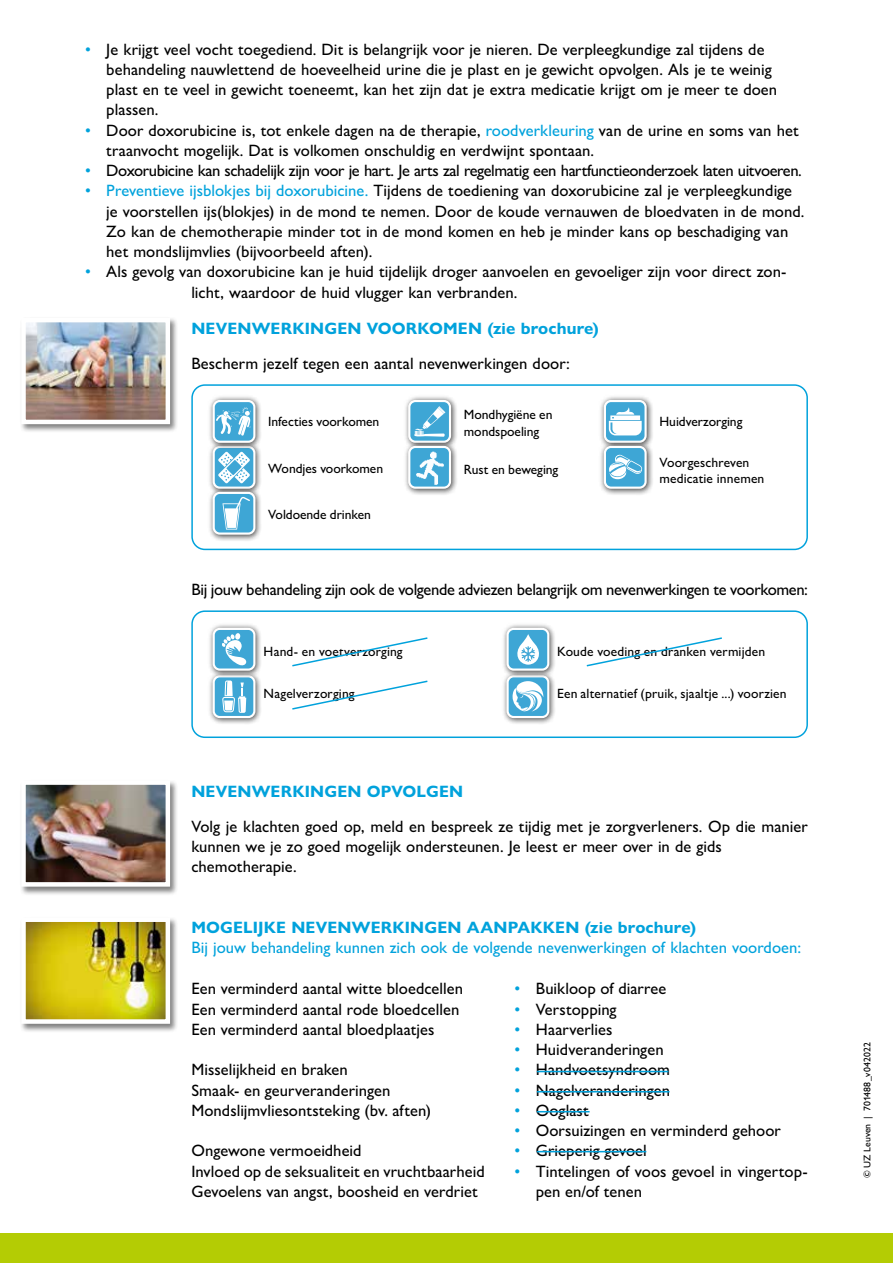
<style>
.page{position:relative;width:893px;height:1263px;background:#fff}
.page>*{position:absolute;margin:0;border:0;box-sizing:border-box;transform-origin:0 0}
.t1{font:500 16.5px/20.2px "Gill Sans Nova";color:#000}
.t2{font:500 16.5px "Gill Sans Nova";letter-spacing:-.025em;color:#000}
.t3{font:700 16.5px "Gill Sans Nova";letter-spacing:.01em;color:#00a2dc}
.t4{font:500 16.5px "Gill Sans Nova";color:#00a2dc}
.t5{font:500 13.5px/16.5px "Gill Sans Nova";letter-spacing:.005em;color:#000}
.t6{font:500 9.75px "Gill Sans Nova";letter-spacing:.01em;color:#000}
.s1{color:#00a2dc}
</style>
<div class="page">
<div style="left:0;top:1233px;width:893px;height:30px;background:#b4cc04"></div>
<div style="left:403px;top:395px;width:55px;height:55px;background:#000;opacity:.75"></div>
<div style="left:409px;top:401px;width:41px;height:41px;background:#3ea6d5;border-radius:6px"></div>
<div style="left:408px;top:400px;width:43px;height:43px;border:2px solid #fff;border-radius:6px"></div>
<div style="left:208px;top:670px;width:55px;height:55px;background:#000;opacity:.75"></div>
<div style="left:214px;top:676px;width:40px;height:41px;background:#3ea6d5;border-radius:6px"></div>
<div style="left:213px;top:675px;width:42px;height:43px;border:2px solid #fff;border-radius:6px"></div>
<div style="left:208px;top:441px;width:55px;height:55px;background:#000;opacity:.75"></div>
<div style="left:214px;top:447px;width:40px;height:41px;background:#3ea6d5;border-radius:6px"></div>
<div style="left:213px;top:446px;width:42px;height:43px;border:2px solid #fff;border-radius:6px"></div>
<div style="left:501px;top:670px;width:55px;height:55px;background:#000;opacity:.75"></div>
<div style="left:508px;top:676px;width:40px;height:41px;background:#3ea6d5;border-radius:6px"></div>
<div style="left:506px;top:675px;width:43px;height:43px;border:2px solid #fff;border-radius:6px"></div>
<div style="left:208px;top:487px;width:55px;height:55px;background:#000;opacity:.75"></div>
<div style="left:214px;top:493px;width:40px;height:41px;background:#3ea6d5;border-radius:6px"></div>
<div style="left:213px;top:492px;width:42px;height:43px;border:2px solid #fff;border-radius:6px"></div>
<div style="left:599px;top:395px;width:55px;height:55px;background:#000;opacity:.75"></div>
<div style="left:605px;top:401px;width:41px;height:41px;background:#3ea6d5;border-radius:6px"></div>
<div style="left:604px;top:400px;width:43px;height:43px;border:2px solid #fff;border-radius:6px"></div>
<div style="left:208px;top:395px;width:55px;height:55px;background:#000;opacity:.75"></div>
<div style="left:214px;top:401px;width:40px;height:41px;background:#3ea6d5;border-radius:6px"></div>
<div style="left:213px;top:400px;width:42px;height:43px;border:2px solid #fff;border-radius:6px"></div>
<div style="left:501px;top:623px;width:55px;height:55px;background:#000;opacity:.75"></div>
<div style="left:508px;top:629px;width:40px;height:41px;background:#3ea6d5;border-radius:6px"></div>
<div style="left:506px;top:628px;width:43px;height:43px;border:2px solid #fff;border-radius:6px"></div>
<div style="left:403px;top:441px;width:55px;height:55px;background:#000;opacity:.75"></div>
<img style="left:411px;top:449px;width:37px;height:37px">
<div style="left:408px;top:446px;width:43px;height:43px;border:2px solid #fff;border-radius:6px"></div>
<div style="left:208px;top:623px;width:55px;height:55px;background:#000;opacity:.75"></div>
<div style="left:214px;top:629px;width:40px;height:41px;background:#3ea6d5;border-radius:6px"></div>
<div style="left:213px;top:628px;width:42px;height:43px;border:2px solid #fff;border-radius:6px"></div>
<div style="left:599px;top:441px;width:55px;height:55px;background:#000;opacity:.75"></div>
<div style="left:605px;top:447px;width:41px;height:41px;background:#3ea6d5;border-radius:6px"></div>
<div style="left:604px;top:446px;width:43px;height:43px;border:2px solid #fff;border-radius:6px"></div>
<svg style="left:218px;top:452px;width:32px;height:31px"></svg>
<svg style="left:222px;top:497px;width:28px;height:33px"></svg>
<svg style="left:414px;top:406px;width:32px;height:31px"></svg>
<svg style="left:513px;top:681px;width:30px;height:30px"></svg>
<svg style="left:609px;top:407px;width:33px;height:28px"></svg>
<svg style="left:222px;top:633px;width:25px;height:33px"></svg>
<svg style="left:222px;top:680px;width:24px;height:33px"></svg>
<svg style="left:517px;top:634px;width:22px;height:31px"></svg>
<svg style="left:609px;top:454px;width:34px;height:25px"></svg>
<svg style="left:216px;top:407px;width:35px;height:29px"></svg>
<div style="left:20px;top:916px;width:158px;height:116px;background:#000;opacity:.5"></div>
<img style="left:26px;top:922px;width:139px;height:97px">
<div style="left:21px;top:917px;width:149px;height:107px;border:4px solid #fff"></div>
<div style="left:20px;top:317px;width:158px;height:116px;background:#000;opacity:.5"></div>
<img style="left:26px;top:323px;width:139px;height:96px">
<div style="left:21px;top:318px;width:149px;height:106px;border:4px solid #fff"></div>
<div style="left:20px;top:779px;width:158px;height:116px;background:#000;opacity:.5"></div>
<img style="left:26px;top:785px;width:139px;height:97px">
<div style="left:21px;top:780px;width:149px;height:107px;border:4px solid #fff"></div>
<svg style="left:586px;top:637px;width:136px;height:30px"></svg>
<svg style="left:292px;top:637px;width:136px;height:30px"></svg>
<svg style="left:292px;top:680px;width:136px;height:30px"></svg>
<div style="left:191px;top:384px;width:617px;height:166px;border:2px solid #00a2dc;border-radius:13px"></div>
<div style="left:191px;top:610px;width:617px;height:128px;border:2px solid #00a2dc;border-radius:13px"></div>
<hr style="left:537px;top:1071px;width:131px;height:1px;background:#00a2dc">
<hr style="left:537px;top:1091px;width:132px;height:1px;background:#00a2dc">
<hr style="left:537px;top:1111px;width:53px;height:1px;background:#00a2dc">
<hr style="left:537px;top:1151px;width:109px;height:1px;background:#00a2dc">
<p class="t1" style="left:106px;top:39px;width:672px;text-indent:-21px"><span class="s1">•</span> Je krijgt veel vocht toegediend. Dit is belangrijk voor je nieren. De verpleegkundige zal tijdens de behandeling nauwlettend de hoeveelheid urine die je plast en je gewicht opvolgen. Als je te weinig plast en te veel in gewicht toeneemt, kan het zijn dat je extra medicatie krijgt om je meer te doen plassen.</p>
<p class="t1" style="left:106px;top:120px;width:694px;text-indent:-21px"><span class="s1">•</span> Door doxorubicine is, tot enkele dagen na de therapie, <span class="s1">roodverkleuring</span> van de urine en soms van het traanvocht mogelijk. Dat is volkomen onschuldig en verdwijnt spontaan.</p>
<p class="t2" style="left:85px;top:160px;width:718px"><span class="s1">•</span> Doxorubicine kan schadelijk zijn voor je hart. Je arts zal regelmatig een hartfunctieonderzoek laten uitvoeren.</p>
<p class="t1" style="left:106px;top:180px;width:700px;text-indent:-21px"><span class="s1">• Preventieve ijsblokjes bij doxorubicine.</span> Tijdens de toediening van doxorubicine zal je verpleegkundige je voorstellen ijs(blokjes) in de mond te nemen. Door de koude vernauwen de bloedvaten in de mond.<br>Zo kan de chemotherapie minder tot in de mond komen en heb je minder kans op beschadiging van het mondslijmvlies (bijvoorbeeld aften).</p>
<p class="t1" style="left:191px;top:261px;width:597px;text-indent:-106px"><span class="s1">•</span> Als gevolg van doxorubicine kan je huid tijdelijk droger aanvoelen en gevoeliger zijn voor direct zon&shy;licht, waardoor de huid vlugger kan verbranden.</p>
<p class="t3" style="left:191px;top:318px;width:409px">NEVENWERKINGEN VOORKOMEN (zie brochure)</p>
<p class="t1" style="left:191px;top:353px;width:380px">Bescherm jezelf tegen een aantal nevenwerkingen door:</p>
<p class="t5" style="left:268px;top:413px;width:113px">Infecties voorkomen</p>
<p class="t5" style="left:268px;top:460px;width:116px">Wondjes voorkomen</p>
<p class="t5" style="left:268px;top:506px;width:104px">Voldoende drinken</p>
<p class="t5" style="left:464px;top:406px;width:90px">Mondhygiëne en mondspoeling</p>
<p class="t5" style="left:464px;top:461px;width:96px">Rust en beweging</p>
<p class="t5" style="left:659px;top:413px;width:84px">Huidverzorging</p>
<p class="t5" style="left:659px;top:454px;width:106px">Voorgeschreven medicatie innemen</p>
<p class="t2" style="left:191px;top:580px;width:618px">Bij jouw behandeling zijn ook de volgende adviezen belangrijk om nevenwerkingen te voorkomen:</p>
<p class="t5" style="left:264px;top:643px;width:141px">Hand- en voetverzorging</p>
<p class="t5" style="left:264px;top:685px;width:93px">Nagelverzorging</p>
<p class="t5" style="left:557px;top:643px;width:210px">Koude voeding en dranken vermijden</p>
<p class="t5" style="left:557px;top:685px;width:231px">Een alternatief (pruik, sjaaltje ...) voorzien</p>
<p class="t3" style="left:191px;top:781px;width:273px">NEVENWERKINGEN OPVOLGEN</p>
<p class="t1" style="left:191px;top:816px;width:618px">Volg je klachten goed op, meld en bespreek ze tijdig met je zorgverleners. Op die manier kunnen we je zo goed mogelijk ondersteunen. Je leest er meer over in de gids chemotherapie.</p>
<p class="t3" style="left:191px;top:917px;width:506px">MOGELIJKE NEVENWERKINGEN AANPAKKEN (zie brochure)</p>
<p class="t4" style="left:191px;top:938px;width:611px">Bij jouw behandeling kunnen zich ook de volgende nevenwerkingen of klachten voordoen:</p>
<p class="t1" style="left:191px;top:978px;width:273px">Een verminderd aantal witte bloedcellen<br>Een verminderd aantal rode bloedcellen<br>Een verminderd aantal bloedplaatjes</p>
<p class="t1" style="left:191px;top:1059px;width:241px">Misselijkheid en braken<br>Smaak- en geurveranderingen<br>Mondslijmvliesontsteking (bv. aften)</p>
<p class="t1" style="left:191px;top:1140px;width:295px">Ongewone vermoeidheid<br>Invloed op de seksualiteit en vruchtbaarheid<br>Gevoelens van angst, boosheid en verdriet</p>
<p class="t1" style="left:514px;top:978px;width:153px"><span class="s1">•</span> Buikloop of diarree</p>
<p class="t1" style="left:514px;top:999px;width:104px"><span class="s1">•</span> Verstopping</p>
<p class="t1" style="left:514px;top:1019px;width:99px"><span class="s1">•</span> Haarverlies</p>
<p class="t1" style="left:514px;top:1039px;width:151px"><span class="s1">•</span> Huidveranderingen</p>
<p class="t1" style="left:514px;top:1059px;width:157px"><span class="s1">•</span> Handvoetsyndroom</p>
<p class="t1" style="left:514px;top:1080px;width:157px"><span class="s1">•</span> Nagelveranderingen</p>
<p class="t1" style="left:514px;top:1100px;width:76px"><span class="s1">•</span> Ooglast</p>
<p class="t1" style="left:514px;top:1120px;width:268px"><span class="s1">•</span> Oorsuizingen en verminderd gehoor</p>
<p class="t1" style="left:514px;top:1140px;width:134px"><span class="s1">•</span> Grieperig gevoel</p>
<p class="t1" style="left:536px;top:1161px;width:274px;text-indent:-21px"><span class="s1">•</span> Tintelingen of voos gevoel in vingertop&shy;pen en/of tenen</p>
<p class="t6" style="left:861px;top:1178px;width:137px;rotate:-90deg">© UZ Leuven | 701488_v042022</p>
</div>
